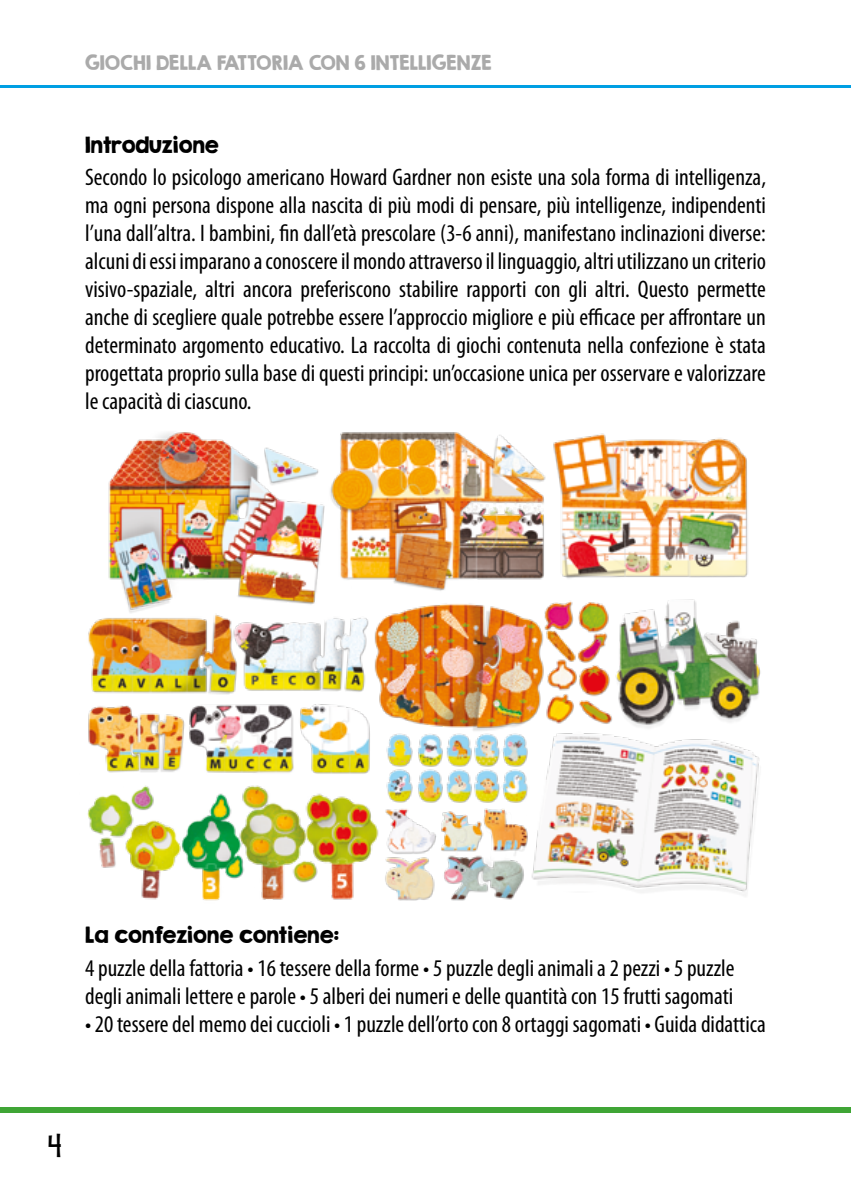
<style>
.page{position:relative;width:851px;height:1191px;background:#fff}
.page>*{position:absolute;margin:0;border:0;box-sizing:border-box;transform-origin:0 0}
.t1{font:condensed 24px/28px "Myriad Pro";color:#000;text-align:justify}
.t2{font:24px "KG She Persisted";color:#000}
.t3{font:20px "KG Second Chances Solid";color:#000}
.t4{font:18px "KG Second Chances Solid";color:#aaa}
</style>
<div class="page">
<hr style="left:0;top:85px;width:850px;height:3px;background:#009fe3">
<div style="left:0;top:1107px;width:850px;height:5px;background:#3fa535"></div>
<img style="left:87px;top:432px;width:674px;height:469px">
<p class="t4" style="left:85px;top:51px;width:408px">GIOCHI DELLA FATTORIA CON 6 INTELLIGENZE</p>
<p class="t3" style="left:85px;top:132px;width:135px">Introduzione</p>
<p class="t1" style="left:85px;top:164px;width:682px">Secondo lo psicologo americano Howard Gardner non esiste una sola forma di intelligenza, ma ogni persona dispone alla nascita di più modi di pensare, più intelligenze, indipendenti l’una dall’altra. I bambini, fin dall’età prescolare (3-6 anni), manifestano inclinazioni diverse: alcuni di essi imparano a conoscere il mondo attraverso il linguaggio, altri utilizzano un criterio visivo-spaziale, altri ancora preferiscono stabilire rapporti con gli altri. Questo permette anche di scegliere quale potrebbe essere l’approccio migliore e più efficace per affrontare un determinato argomento educativo. La raccolta di giochi contenuta nella confezione è stata progettata proprio sulla base di questi principi: un’occasione unica per osservare e valorizzare le capacità di ciascuno.</p>
<p class="t3" style="left:85px;top:922px;width:255px">La confezione contiene:</p>
<p class="t1" style="left:85px;top:954px;width:650px">4 puzzle della fattoria • 16 tessere della forme • 5 puzzle degli animali a 2 pezzi • 5 puzzle degli animali lettere e parole • 5 alberi dei numeri e delle quantità con 15 frutti sagomati</p>
<p class="t1" style="left:85px;top:1010px;width:682px">• 20 tessere del memo dei cuccioli • 1 puzzle dell’orto con 8 ortaggi sagomati • Guida didattica</p>
<p class="t2" style="left:48px;top:1127px;width:15px">4</p>
</div>
